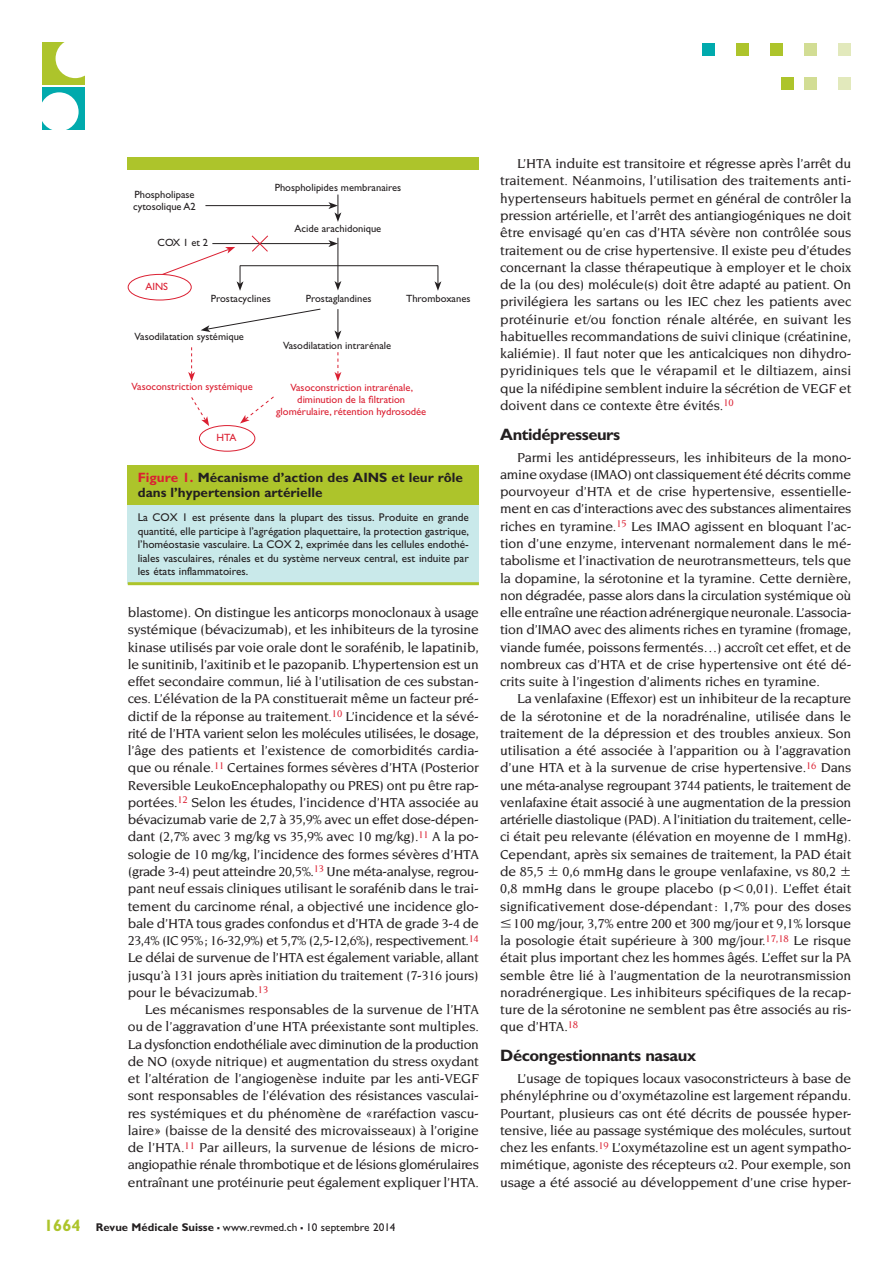
<style>
.page{position:relative;width:894px;height:1264px;background:#fff}
.page>*{position:absolute;margin:0;border:0;box-sizing:border-box;transform-origin:0 0}
.t1{font:700 16.5px "Gill Sans";letter-spacing:-.025em;color:#231f20}
.t2{font:500 13.95px/17.2px "Novarese";letter-spacing:-.01em;color:#231f20;text-align:justify}
.t3{font:700 13.5px/15px "Gill Sans";color:#231f20}
.t4{font:11.25px/13.5px "Gill Sans";color:#231f20;text-align:justify}
.t5{font:10.5px/12px "Gill Sans";color:#231f20}
.t6{font:10.5px/12px "Gill Sans";color:#db2032;text-align:center}
.s1{color:#db2032}
.s2{font-weight:700;font-size:16.5px;color:#adc42b}
.s3{font-weight:700}
.s4{font-weight:700;font-size:16.5px}
.s5{font-family:"European Pi Two";font-weight:400}
</style>
<div class="page">
<div style="left:838px;top:43px;width:12px;height:12px;background:#e2e9bc"></div>
<div style="left:804px;top:43px;width:12px;height:12px;background:#d2dd94"></div>
<div style="left:770px;top:43px;width:12px;height:12px;background:#adc42b"></div>
<div style="left:736px;top:43px;width:12px;height:12px;background:#adc42b"></div>
<div style="left:702px;top:43px;width:12px;height:12px;background:#00aaad"></div>
<div style="left:838px;top:77px;width:12px;height:12px;background:#e2e9bc"></div>
<div style="left:804px;top:77px;width:12px;height:12px;background:#d2dd94"></div>
<div style="left:780px;top:77px;width:13px;height:12px;background:#adc42b"></div>
<div style="left:43px;top:43px;width:42px;height:42px;background:#adc42b"></div>
<div style="left:56px;top:39px;width:39px;height:39px;background:#fff;border-radius:50%"></div>
<div style="left:43px;top:87px;width:42px;height:43px;background:#00aaad"></div>
<div style="left:40px;top:92px;width:39px;height:39px;background:#fff;border-radius:50%"></div>
<div style="left:128px;top:498px;width:350px;height:85px;background:#c9e9ea"></div>
<div style="left:128px;top:465px;width:350px;height:39px;background:#adc42b"></div>
<div style="left:128px;top:157px;width:350px;height:13px;background:#adc42b"></div>
<hr style="left:128px;top:582px;width:350px;height:3px;background:#adc42b">
<hr style="left:337px;top:238px;width:1px;height:45px;background:#231f20">
<svg style="left:334px;top:281px;width:7px;height:9px"></svg>
<hr style="left:205px;top:205px;width:125px;height:1px;background:#231f20">
<svg style="left:328px;top:194px;width:13px;height:28px"></svg>
<hr style="left:212px;top:243px;width:118px;height:1px;background:#231f20">
<svg style="left:328px;top:240px;width:10px;height:7px"></svg>
<svg style="left:251px;top:235px;width:18px;height:17px"></svg>
<hr style="left:240px;top:265px;width:198px;height:1px;background:#231f20">
<svg style="left:434px;top:265px;width:7px;height:26px"></svg>
<svg style="left:201px;top:308px;width:120px;height:24px"></svg>
<svg style="left:334px;top:309px;width:7px;height:31px"></svg>
<svg style="left:334px;top:352px;width:7px;height:29px"></svg>
<svg style="left:188px;top:347px;width:7px;height:34px"></svg>
<div style="left:199px;top:425px;width:56px;height:26px;border:1px solid #db2032;border-radius:50%"></div>
<div style="left:128px;top:274px;width:63px;height:26px;border:1px solid #db2032;border-radius:50%"></div>
<svg style="left:191px;top:397px;width:18px;height:29px"></svg>
<svg style="left:240px;top:396px;width:34px;height:27px"></svg>
<svg style="left:162px;top:247px;width:81px;height:44px"></svg>
<p class="t5" style="left:133px;top:189px;width:64px">Phospholipase cytosolique A2</p>
<p class="t5" style="left:157px;top:237px;width:52px">COX 1 et 2</p>
<p class="t6" style="left:145px;top:280px;width:24px">AINS</p>
<p class="t5" style="left:274px;top:182px;width:128px">Phospholipides membranaires</p>
<p class="t5" style="left:294px;top:223px;width:88px">Acide arachidonique</p>
<p class="t5" style="left:211px;top:292px;width:61px">Prostacyclines</p>
<p class="t5" style="left:134px;top:331px;width:111px">Vasodilatation systémique</p>
<p class="t5" style="left:306px;top:292px;width:67px">Prostaglandines</p>
<p class="t5" style="left:406px;top:292px;width:66px">Thromboxanes</p>
<p class="t5" style="left:283px;top:339px;width:110px">Vasodilatation intrarénale</p>
<p class="t6" style="left:131px;top:381px;width:123px">Vasoconstriction systémique</p>
<p class="t6" style="left:276px;top:381px;width:152px">Vasoconstriction intrarénale, diminution de la filtration glomérulaire, rétention hydrosodée</p>
<p class="t6" style="left:216px;top:431px;width:21px">HTA</p>
<p class="t3" style="left:138px;top:469px;width:326px"><span class="s1">Figure 1.</span> Mécanisme d’action des AINS et leur rôle dans l’hypertension artérielle</p>
<p class="t4" style="left:138px;top:510px;width:332px">La COX 1 est présente dans la plupart des tissus. Produite en grande quantité, elle participe à l’agrégation plaquettaire, la protection gastrique, l’homéostasie vasculaire. La COX 2, exprimée dans les cellules endothé&shy;liales vasculaires, rénales et du système nerveux central, est induite par les états inflammatoires.</p>
<p class="t2" style="left:128px;top:603px;width:352px">blastome). On distingue les anticorps monoclonaux à usage systémique (bévacizumab), et les inhibiteurs de la tyrosine kinase utilisés par voie orale dont le sorafénib, le lapatinib, le sunitinib, l’axitinib et le pazopanib. L’hypertension est un effet secondaire commun, lié à l’utilisation de ces substan&shy;ces. L’élévation de la PA constituerait même un facteur pré&shy;dictif de la réponse au traitement.<sup>10</sup> L’incidence et la sévé&shy;rité de l’HTA varient selon les molécules utilisées, le dosage, l’âge des patients et l’existence de comorbidités cardia&shy;que ou rénale.<sup>11</sup> Certaines formes sévères d’HTA (Posterior Reversible LeukoEncephalopathy ou PRES) ont pu être rap&shy;portées.<sup>12</sup> Selon les études, l’incidence d’HTA associée au bévacizumab varie de 2,7 à 35,9% avec un effet dose-dépen&shy;dant (2,7% avec 3 mg/kg vs 35,9% avec 10 mg/kg).<sup>11</sup> A la po&shy;sologie de 10 mg/kg, l’incidence des formes sévères d’HTA (grade 3-4) peut atteindre 20,5%.<sup>13</sup> Une méta-analyse, regrou&shy;pant neuf essais cliniques utilisant le sorafénib dans le trai&shy;tement du carcinome rénal, a objectivé une incidence glo&shy;bale d’HTA tous grades confondus et d’HTA de grade 3-4 de 23,4% (IC 95%; 16-32,9%) et 5,7% (2,5-12,6%), respectivement.<sup>14<br></sup>Le délai de survenue de l’HTA est également variable, allant jusqu’à 131 jours après initiation du traitement (7-316 jours) pour le bévacizumab.<sup>13</sup></p>
<p class="t2" style="left:128px;top:1000px;width:352px;text-indent:17px">Les mécanismes responsables de la survenue de l’HTA ou de l’aggravation d’une HTA préexistante sont multiples.<br>La dysfonction endothéliale avec diminution de la production de NO (oxyde nitrique) et augmentation du stress oxydant et l’altération de l’angiogenèse induite par les anti-VEGF sont responsables de l’élévation des résistances vasculai&shy;res systémiques et du phénomène de «raréfaction vascu&shy;laire» (baisse de la densité des microvaisseaux) à l’origine de l’HTA.<sup>11</sup> Par ailleurs, la survenue de lésions de micro&shy;angiopathie rénale thrombotique et de lésions glomérulaires entraînant une protéinurie peut également expliquer l’HTA.</p>
<p class="t4" style="left:44px;top:1220px;width:353px"><span class="s2">1664</span> <span class="s3">Revue Médicale Suisse</span> <span class="s4">–</span> www.revmed.ch <span class="s4">–</span> 10 septembre 2014</p>
<p class="t2" style="left:500px;top:155px;width:352px;text-indent:17px">L’HTA induite est transitoire et régresse après l’arrêt du traitement. Néanmoins, l’utilisation des traitements anti&shy;hypertenseurs habituels permet en général de contrôler la pression artérielle, et l’arrêt des antiangiogéniques ne doit être envisagé qu’en cas d’HTA sévère non contrôlée sous traitement ou de crise hypertensive. Il existe peu d’études concernant la classe thérapeutique à employer et le choix de la (ou des) molécule(s) doit être adapté au patient. On privilégiera les sartans ou les IEC chez les patients avec protéinurie et/ou fonction rénale altérée, en suivant les habituelles recommandations de suivi clinique (créatinine, kaliémie). Il faut noter que les anticalciques non dihydro&shy;pyridiniques tels que le vérapamil et le diltiazem, ainsi que la nifédipine semblent induire la sécrétion de VEGF et doivent dans ce contexte être évités.<sup>10</sup></p>
<p class="t1" style="left:500px;top:424px;width:122px">Antidépresseurs</p>
<p class="t2" style="left:500px;top:448px;width:352px;text-indent:17px">Parmi les antidépresseurs, les inhibiteurs de la mono&shy;amine oxydase (IMAO) ont classiquement été décrits comme pourvoyeur d’HTA et de crise hypertensive, essentielle&shy;ment en cas d’interactions avec des substances alimentaires riches en tyramine.<sup>15</sup> Les IMAO agissent en bloquant l’ac&shy;tion d’une enzyme, intervenant normalement dans le mé&shy;tabolisme et l’inactivation de neurotransmetteurs, tels que la dopamine, la sérotonine et la tyramine. Cette dernière, non dégradée, passe alors dans la circulation systémique où elle entraîne une réaction adrénergique neuronale. L’associa&shy;tion d’IMAO avec des aliments riches en tyramine (fromage, viande fumée, poissons fermentés…) accroît cet effet, et de nombreux cas d’HTA et de crise hypertensive ont été dé&shy;crits suite à l’ingestion d’aliments riches en tyramine.</p>
<p class="t2" style="left:500px;top:690px;width:352px;text-indent:17px">La venlafaxine (Effexor) est un inhibiteur de la recapture de la sérotonine et de la noradrénaline, utilisée dans le traitement de la dépression et des troubles anxieux. Son utilisation a été associée à l’apparition ou à l’aggravation d’une HTA et à la survenue de crise hypertensive.<sup>16</sup> Dans une méta-analyse regroupant 3744 patients, le traitement de venlafaxine était associé à une augmentation de la pression artérielle diastolique (PAD). A l’initiation du traitement, celle&shy;ci était peu relevante (élévation en moyenne de 1 mmHg).<br>Cependant, après six semaines de traitement, la PAD était de 85,5 <span class="s5">W</span> 0,6 mmHg dans le groupe venlafaxine, vs 80,2 <span class="s5">W </span>0,8 mmHg dans le groupe placebo (p<span class="s5">L</span>0,01). L’effet était significativement dose-dépendant: 1,7% pour des doses <span class="s5">M</span>100 mg/jour, 3,7% entre 200 et 300 mg/jour et 9,1% lorsque la posologie était supérieure à 300 mg/jour.<sup>17,18</sup> Le risque était plus important chez les hommes âgés. L’effet sur la PA semble être lié à l’augmentation de la neurotransmission noradrénergique. Les inhibiteurs spécifiques de la recap&shy;ture de la sérotonine ne semblent pas être associés au ris&shy;que d’HTA.<sup>18</sup></p>
<p class="t1" style="left:500px;top:1045px;width:197px">Décongestionnants nasaux</p>
<p class="t2" style="left:500px;top:1069px;width:352px;text-indent:17px">L’usage de topiques locaux vasoconstricteurs à base de phényléphrine ou d’oxymétazoline est largement répandu.<br>Pourtant, plusieurs cas ont été décrits de poussée hyper&shy;tensive, liée au passage systémique des molécules, surtout chez les enfants.<sup>19</sup> L’oxymétazoline est un agent sympatho&shy;mimétique, agoniste des récepteurs 2. Pour exemple, son usage a été associé au développement d’une crise hyper-</p>
</div>
